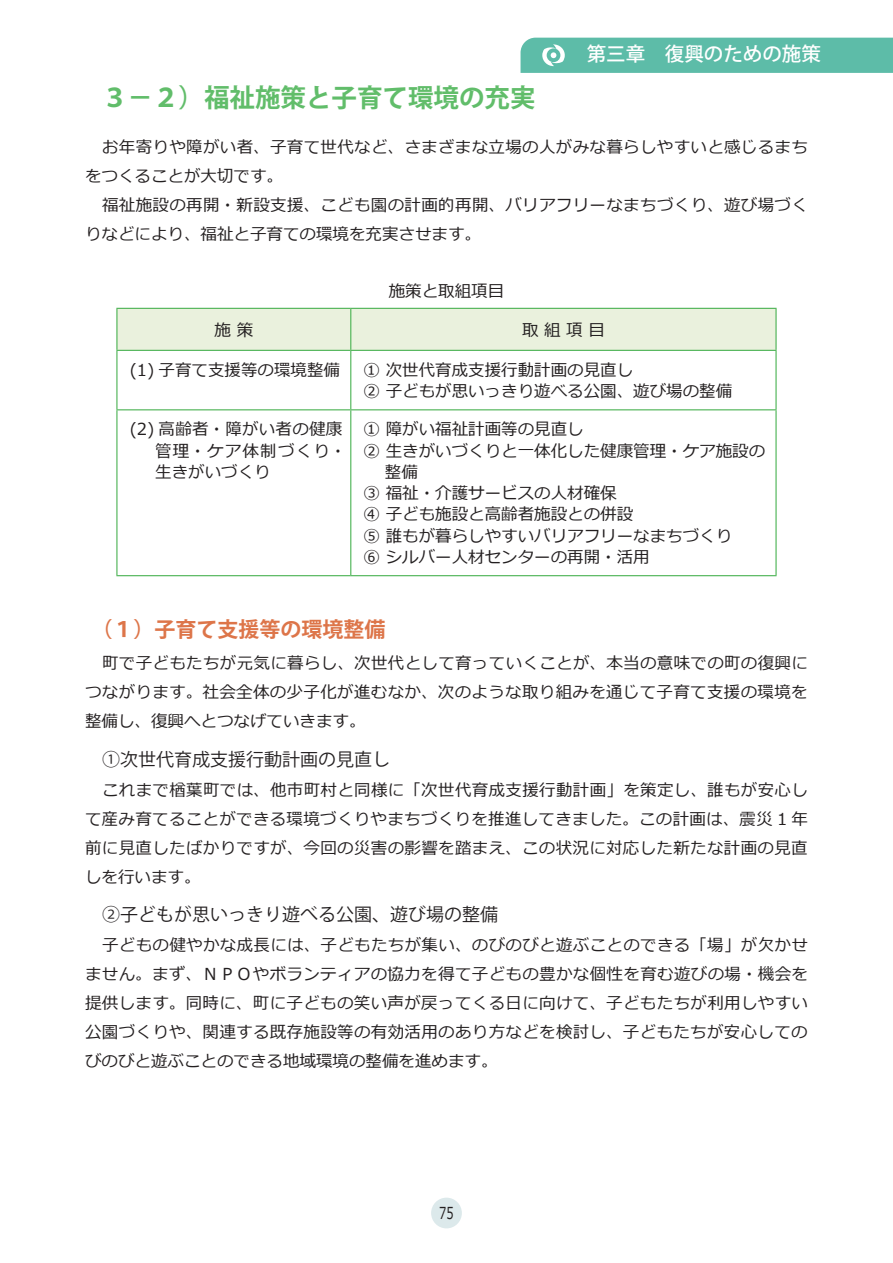
<style>
.page{position:relative;width:893px;height:1263px;background:#fff}
.page>*{position:absolute;margin:0;border:0;box-sizing:border-box;transform-origin:0 0}
.項{font:700 25.5px "Koz Go Pr 6 N";color:#61bd6a}
.かっこ{font:700 21px "Koz Go Pr 6 N";color:#dd7549}
.t1{font:500 19.5px "Koz Go Pr 6 N";color:#fff}
.まるすうじ{font:18px "Koz Go Pr 6 N";color:#231f20}
.本文{font:16.5px/28.8px "Meiryo";letter-spacing:.02em;color:#231f20;text-align:justify}
.表の本文{font:16.5px/21.3px "Meiryo";color:#231f20}
.本文図表{font:16.5px "Meiryo";color:#231f20}
.表の先頭行{font:16.5px "Meiryo";letter-spacing:.34em;color:#231f20}
.本文-2{font:16.5px "Meiryo";letter-spacing:.02em;color:#231f20;scale:.7 1}
</style>
<div class="page">
<div style="left:520px;top:38px;width:373px;height:35px;background:#5dbca8"></div>
<div style="left:431px;top:1197px;width:31px;height:31px;background:#dce9eb;border-radius:50%"></div>
<div style="left:117px;top:309px;width:658px;height:41px;background:#eaf1dd"></div>
<svg style="left:117px;top:351px;width:658px;height:224px"></svg>
<hr style="left:350px;top:309px;width:1px;height:41px;background:#40ae49">
<hr style="left:350px;top:351px;width:1px;height:58px;background:#40ae49">
<hr style="left:116px;top:409px;width:235px;height:1px;background:#40ae49">
<hr style="left:351px;top:409px;width:426px;height:1px;background:#40ae49">
<hr style="left:350px;top:410px;width:1px;height:165px;background:#40ae49">
<hr style="left:116px;top:308px;width:235px;height:1px;background:#40ae49">
<hr style="left:116px;top:309px;width:1px;height:41px;background:#40ae49">
<hr style="left:351px;top:308px;width:426px;height:1px;background:#40ae49">
<hr style="left:775px;top:309px;width:2px;height:41px;background:#40ae49">
<hr style="left:116px;top:350px;width:235px;height:1px;background:#40ae49">
<hr style="left:116px;top:351px;width:1px;height:58px;background:#40ae49">
<hr style="left:351px;top:350px;width:426px;height:1px;background:#40ae49">
<hr style="left:775px;top:351px;width:2px;height:58px;background:#40ae49">
<hr style="left:116px;top:410px;width:1px;height:165px;background:#40ae49">
<hr style="left:775px;top:410px;width:2px;height:165px;background:#40ae49">
<hr style="left:116px;top:575px;width:235px;height:1px;background:#40ae49">
<hr style="left:351px;top:575px;width:426px;height:1px;background:#40ae49">
<p class="t1" style="left:587px;top:43px;width:235px">第三章　復興のための施策</p>
<p class="項" style="left:102px;top:83px;width:435px">３−２）福祉施策と子育て環境の充実</p>
<p class="本文" style="left:85px;top:133px;width:724px;text-indent:17px">お年寄りや障がい者、子育て世代など、さまざまな立場の人がみな暮らしやすいと感じるまちをつくることが大切です。</p>
<p class="本文" style="left:85px;top:191px;width:724px;text-indent:17px">福祉施設の再開・新設支援、こども園の計画的再開、バリアフリーなまちづくり、遊び場づくりなどにより、福祉と子育ての環境を充実させます。</p>
<p class="本文図表" style="left:389px;top:280px;width:117px">施策と取組項目</p>
<p class="表の先頭行" style="left:215px;top:318px;width:40px">施策</p>
<p class="表の先頭行" style="left:522px;top:318px;width:84px">取組項目</p>
<p class="表の本文" style="left:130px;top:360px;width:212px">(1) 子育て支援等の環境整備</p>
<p class="表の本文" style="left:364px;top:360px;width:271px">① 次世代育成支援行動計画の見直し</p>
<p class="表の本文" style="left:364px;top:381px;width:370px">② 子どもが思いっきり遊べる公園、遊び場の整備</p>
<p class="表の本文" style="left:155px;top:419px;width:193px;text-indent:-26px">(2) 高齢者・障がい者の健康管理・ケア体制づくり・生きがいづくり</p>
<p class="表の本文" style="left:364px;top:419px;width:222px">① 障がい福祉計画等の見直し</p>
<p class="表の本文" style="left:364px;top:441px;width:403px">② 生きがいづくりと一体化した健康管理・ケア施設の</p>
<p class="表の本文" style="left:385px;top:462px;width:34px">整備</p>
<p class="表の本文" style="left:364px;top:483px;width:255px">③ 福祉・介護サービスの人材確保</p>
<p class="表の本文" style="left:364px;top:504px;width:271px">④ 子ども施設と高齢者施設との併設</p>
<p class="表の本文" style="left:364px;top:526px;width:370px">⑤ 誰もが暮らしやすいバリアフリーなまちづくり</p>
<p class="表の本文" style="left:364px;top:547px;width:288px">⑥ シルバー人材センターの再開・活用</p>
<p class="かっこ" style="left:92px;top:618px;width:295px">（１）子育て支援等の環境整備</p>
<p class="本文" style="left:85px;top:650px;width:724px;text-indent:17px">町で子どもたちが元気に暮らし、次世代として育っていくことが、本当の意味での町の復興につながります。社会全体の少子化が進むなか、次のような取り組みを通じて子育て支援の環境を整備し、復興へとつなげていきます。</p>
<p class="まるすうじ" style="left:102px;top:749px;width:289px">①次世代育成支援行動計画の見直し</p>
<p class="本文" style="left:85px;top:776px;width:724px;text-indent:17px">これまで楢葉町では、他市町村と同様に「次世代育成支援行動計画」を策定し、誰もが安心して産み育てることができる環境づくりやまちづくりを推進してきました。この計画は、震災 1 年前に見直したばかりですが、今回の災害の影響を踏まえ、この状況に対応した新たな計画の見直しを行います。</p>
<p class="まるすうじ" style="left:102px;top:904px;width:397px">②子どもが思いっきり遊べる公園、遊び場の整備</p>
<p class="本文" style="left:85px;top:932px;width:725px;text-indent:17px">子どもの健やかな成長には、子どもたちが集い、のびのびと遊ぶことのできる「場」が欠かせません。まず、ＮＰＯやボランティアの協力を得て子どもの豊かな個性を育む遊びの場・機会を提供します。同時に、町に子どもの笑い声が戻ってくる日に向けて、子どもたちが利用しやすい公園づくりや、関連する既存施設等の有効活用のあり方などを検討し、子どもたちが安心してのびのびと遊ぶことのできる地域環境の整備を進めます。</p>
<p class="本文-2" style="left:439px;top:1202px;width:22px">75</p>
</div>
